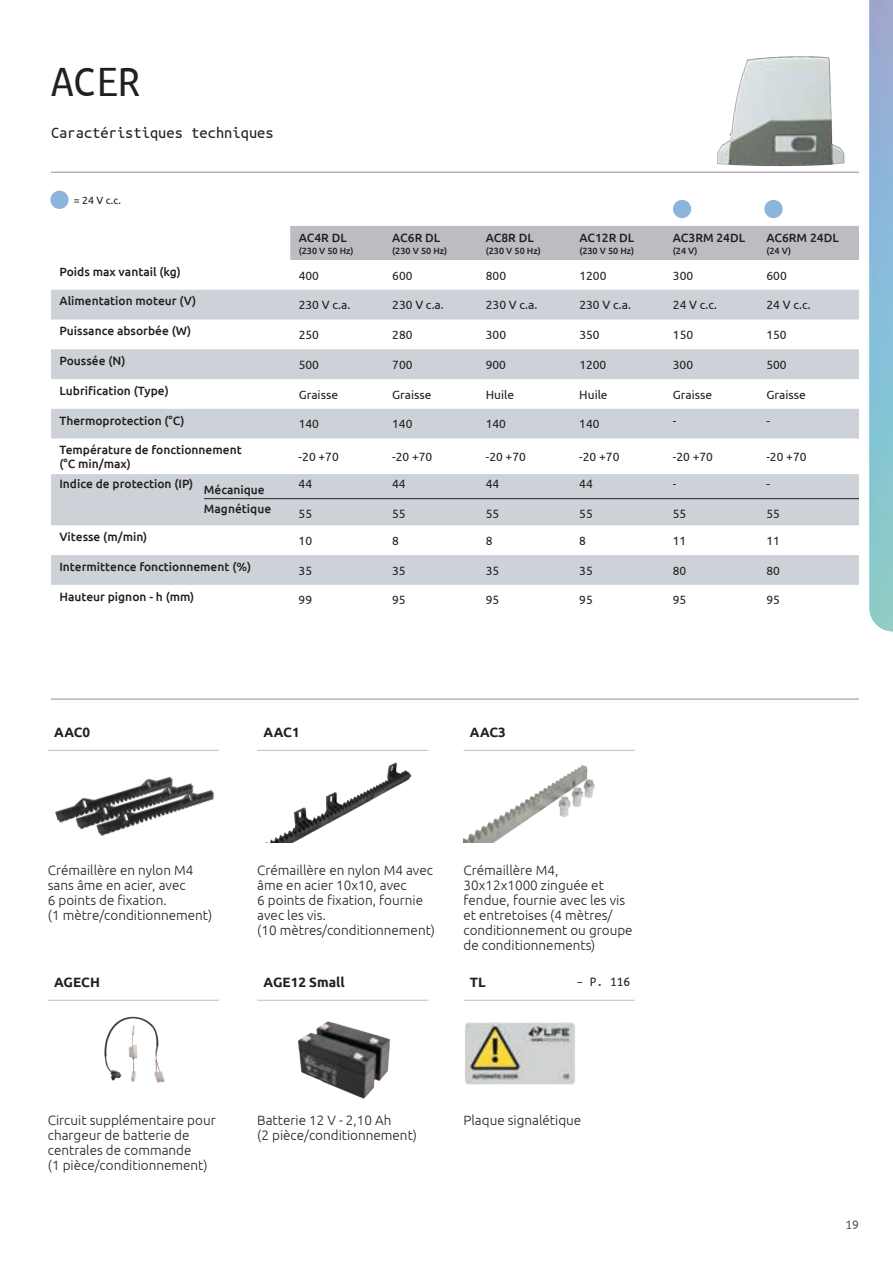
<style>
.page{position:relative;width:893px;height:1263px;background:#fff}
.page>*{position:absolute;margin:0;border:0;box-sizing:border-box;transform-origin:0 0}
.testo_dim_1{font:45px "Ubuntu Mono";color:#231f20}
.testo_dim_1-2{font:16.5px "Ubuntu Mono";color:#231f20}
.t1{font:300 13.5px/15px "Ubuntu";color:#231f20}
.t2{font:700 13.5px "Ubuntu";color:#231f20}
.t3{font:13.5px "Ubuntu Mono";color:#231f20}
.t4{font:13.5px "Ubuntu Mono";color:#57585a}
.t5{font:500 12px/13.5px "Ubuntu";color:#231f20}
.t6{font:12px "Ubuntu";color:#231f20}
.t7{font:10.5px "Ubuntu";color:#231f20}
.t8{font:500 9px "Ubuntu";color:#231f20}
</style>
<div class="page">
<div style="left:290px;top:226px;width:569px;height:34px;background:#bcbdc0"></div>
<svg style="left:51px;top:290px;width:808px;height:295px;fill:#ccd2d7"></svg>
<hr style="left:204px;top:498px;width:655px;height:1px;background:#231f20">
<div style="left:673px;top:200px;width:18px;height:18px;background:#8db4da;border-radius:50%"></div>
<div style="left:764px;top:200px;width:19px;height:18px;background:#8db4da;border-radius:50%"></div>
<hr style="left:463px;top:1000px;width:172px;height:1px;background:#231f20">
<hr style="left:463px;top:750px;width:172px;height:1px;background:#231f20">
<hr style="left:48px;top:1000px;width:171px;height:1px;background:#231f20">
<hr style="left:257px;top:1000px;width:171px;height:1px;background:#231f20">
<hr style="left:257px;top:750px;width:171px;height:1px;background:#231f20">
<img style="left:270px;top:762px;width:142px;height:80px">
<img style="left:463px;top:765px;width:132px;height:77px">
<img style="left:104px;top:1016px;width:61px;height:67px">
<hr style="left:51px;top:699px;width:808px;height:1px;background:#231f20">
<img style="left:869px;top:0;width:24px;height:631px">
<img style="left:465px;top:1022px;width:110px;height:63px">
<img style="left:706px;top:56px;width:153px;height:116px">
<div style="left:50px;top:191px;width:19px;height:18px;background:#8db4da;border-radius:50%"></div>
<img style="left:298px;top:1021px;width:93px;height:78px">
<hr style="left:48px;top:750px;width:171px;height:1px;background:#231f20">
<img style="left:55px;top:807px;width:12px;height:16px">
<img style="left:67px;top:797px;width:21px;height:33px">
<img style="left:88px;top:776px;width:127px;height:60px">
<hr style="left:51px;top:172px;width:808px;height:1px;background:#231f20">
<p class="testo_dim_1" style="left:51px;top:59px;width:91px">ACER</p>
<p class="testo_dim_1-2" style="left:51px;top:124px;width:224px">Caractéristiques techniques</p>
<p class="t7" style="left:74px;top:194px;width:49px">= 24 V c.c.</p>
<p class="t5" style="left:299px;top:230px;width:50px">AC4R DL</p>
<p class="t8" style="left:299px;top:245px;width:56px">(230 V 50 Hz)</p>
<p class="t5" style="left:392px;top:230px;width:50px">AC6R DL</p>
<p class="t8" style="left:392px;top:245px;width:56px">(230 V 50 Hz)</p>
<p class="t5" style="left:486px;top:230px;width:50px">AC8R DL</p>
<p class="t8" style="left:486px;top:245px;width:56px">(230 V 50 Hz)</p>
<p class="t5" style="left:579px;top:230px;width:56px">AC12R DL</p>
<p class="t8" style="left:579px;top:245px;width:56px">(230 V 50 Hz)</p>
<p class="t5" style="left:673px;top:230px;width:74px">AC3RM 24DL</p>
<p class="t8" style="left:673px;top:245px;width:26px">(24 V)</p>
<p class="t5" style="left:766px;top:230px;width:74px">AC6RM 24DL</p>
<p class="t8" style="left:766px;top:245px;width:26px">(24 V)</p>
<p class="t5" style="left:60px;top:264px;width:123px">Poids max vantail (kg)</p>
<p class="t6" style="left:299px;top:268px;width:22px">400</p>
<p class="t6" style="left:392px;top:268px;width:22px">600</p>
<p class="t6" style="left:486px;top:268px;width:22px">800</p>
<p class="t6" style="left:579px;top:268px;width:29px">1200</p>
<p class="t6" style="left:673px;top:268px;width:22px">300</p>
<p class="t6" style="left:766px;top:268px;width:22px">600</p>
<p class="t5" style="left:60px;top:294px;width:138px">Alimentation moteur (V)</p>
<p class="t6" style="left:299px;top:298px;width:53px">230 V c.a.</p>
<p class="t6" style="left:392px;top:298px;width:53px">230 V c.a.</p>
<p class="t6" style="left:486px;top:298px;width:53px">230 V c.a.</p>
<p class="t6" style="left:579px;top:298px;width:53px">230 V c.a.</p>
<p class="t6" style="left:673px;top:298px;width:46px">24 V c.c.</p>
<p class="t6" style="left:766px;top:298px;width:46px">24 V c.c.</p>
<p class="t5" style="left:60px;top:324px;width:133px">Puissance absorbée (W)</p>
<p class="t6" style="left:299px;top:327px;width:22px">250</p>
<p class="t6" style="left:392px;top:327px;width:22px">280</p>
<p class="t6" style="left:486px;top:327px;width:22px">300</p>
<p class="t6" style="left:579px;top:327px;width:22px">350</p>
<p class="t6" style="left:673px;top:327px;width:22px">150</p>
<p class="t6" style="left:766px;top:327px;width:22px">150</p>
<p class="t5" style="left:59px;top:354px;width:67px">Poussée (N)</p>
<p class="t6" style="left:299px;top:357px;width:22px">500</p>
<p class="t6" style="left:392px;top:357px;width:22px">700</p>
<p class="t6" style="left:486px;top:357px;width:22px">900</p>
<p class="t6" style="left:579px;top:357px;width:29px">1200</p>
<p class="t6" style="left:673px;top:357px;width:22px">300</p>
<p class="t6" style="left:766px;top:357px;width:22px">500</p>
<p class="t5" style="left:59px;top:383px;width:111px">Lubrification (Type)</p>
<p class="t6" style="left:299px;top:387px;width:41px">Graisse</p>
<p class="t6" style="left:392px;top:387px;width:41px">Graisse</p>
<p class="t6" style="left:486px;top:387px;width:30px">Huile</p>
<p class="t6" style="left:579px;top:387px;width:30px">Huile</p>
<p class="t6" style="left:673px;top:387px;width:41px">Graisse</p>
<p class="t6" style="left:766px;top:387px;width:41px">Graisse</p>
<p class="t5" style="left:59px;top:413px;width:127px">Thermoprotection (°C)</p>
<p class="t6" style="left:299px;top:417px;width:22px">140</p>
<p class="t6" style="left:392px;top:417px;width:22px">140</p>
<p class="t6" style="left:486px;top:417px;width:22px">140</p>
<p class="t6" style="left:579px;top:417px;width:22px">140</p>
<p class="t6" style="left:673px;top:413px;width:5px">-</p>
<p class="t6" style="left:766px;top:413px;width:5px">-</p>
<p class="t5" style="left:59px;top:443px;width:184px">Température de fonctionnement (°C min/max)</p>
<p class="t6" style="left:299px;top:449px;width:42px">-20 +70</p>
<p class="t6" style="left:392px;top:449px;width:42px">-20 +70</p>
<p class="t6" style="left:486px;top:449px;width:42px">-20 +70</p>
<p class="t6" style="left:579px;top:449px;width:42px">-20 +70</p>
<p class="t6" style="left:673px;top:449px;width:42px">-20 +70</p>
<p class="t6" style="left:766px;top:449px;width:42px">-20 +70</p>
<p class="t5" style="left:59px;top:476px;width:135px">Indice de protection (IP)</p>
<p class="t6" style="left:299px;top:476px;width:15px">44</p>
<p class="t6" style="left:392px;top:476px;width:15px">44</p>
<p class="t6" style="left:486px;top:476px;width:15px">44</p>
<p class="t6" style="left:579px;top:476px;width:15px">44</p>
<p class="t6" style="left:673px;top:476px;width:5px">-</p>
<p class="t6" style="left:766px;top:476px;width:5px">-</p>
<p class="t6" style="left:299px;top:506px;width:15px">55</p>
<p class="t6" style="left:392px;top:506px;width:15px">55</p>
<p class="t6" style="left:486px;top:506px;width:15px">55</p>
<p class="t6" style="left:579px;top:506px;width:15px">55</p>
<p class="t6" style="left:673px;top:506px;width:15px">55</p>
<p class="t6" style="left:766px;top:506px;width:15px">55</p>
<p class="t5" style="left:59px;top:530px;width:89px">Vitesse (m/min)</p>
<p class="t6" style="left:299px;top:533px;width:15px">10</p>
<p class="t6" style="left:392px;top:533px;width:8px">8</p>
<p class="t6" style="left:486px;top:533px;width:8px">8</p>
<p class="t6" style="left:579px;top:533px;width:8px">8</p>
<p class="t6" style="left:673px;top:533px;width:15px">11</p>
<p class="t6" style="left:766px;top:533px;width:15px">11</p>
<p class="t5" style="left:59px;top:559px;width:193px">Intermittence fonctionnement (%)</p>
<p class="t6" style="left:299px;top:563px;width:15px">35</p>
<p class="t6" style="left:392px;top:563px;width:15px">35</p>
<p class="t6" style="left:486px;top:563px;width:15px">35</p>
<p class="t6" style="left:579px;top:563px;width:15px">35</p>
<p class="t6" style="left:673px;top:563px;width:15px">80</p>
<p class="t6" style="left:766px;top:563px;width:15px">80</p>
<p class="t5" style="left:59px;top:589px;width:136px">Hauteur pignon - h (mm)</p>
<p class="t6" style="left:299px;top:593px;width:15px">99</p>
<p class="t6" style="left:392px;top:593px;width:15px">95</p>
<p class="t6" style="left:486px;top:593px;width:15px">95</p>
<p class="t6" style="left:579px;top:593px;width:15px">95</p>
<p class="t6" style="left:673px;top:593px;width:15px">95</p>
<p class="t6" style="left:766px;top:593px;width:15px">95</p>
<p class="t5" style="left:204px;top:482px;width:62px">Mécanique</p>
<p class="t5" style="left:204px;top:502px;width:69px">Magnétique</p>
<p class="t2" style="left:54px;top:724px;width:38px">AAC0</p>
<p class="t2" style="left:264px;top:724px;width:38px">AAC1</p>
<p class="t2" style="left:470px;top:724px;width:38px">AAC3</p>
<p class="t1" style="left:48px;top:862px;width:147px">Crémaillère en nylon M4 sans âme en acier, avec<br>6 points de fixation.</p>
<p class="t1" style="left:48px;top:907px;width:166px">(1 mètre/conditionnement)</p>
<p class="t1" style="left:257px;top:862px;width:177px">Crémaillère en nylon M4 avec âme en acier 10x10, avec<br>6 points de fixation, fournie avec les vis.</p>
<p class="t1" style="left:257px;top:922px;width:179px">(10 mètres/conditionnement)</p>
<p class="t1" style="left:463px;top:862px;width:171px">Crémaillère M4,<br>30x12x1000 zinguée et fendue, fournie avec les vis et entretoises (4 mètres/ conditionnement ou groupe de conditionnements)</p>
<p class="t2" style="left:54px;top:974px;width:47px">AGECH</p>
<p class="t2" style="left:264px;top:974px;width:83px">AGE12 Small</p>
<p class="t2" style="left:470px;top:974px;width:17px">TL</p>
<p class="t3" style="left:576px;top:975px;width:55px">– P. 116</p>
<p class="t1" style="left:48px;top:1112px;width:169px">Circuit supplémentaire pour chargeur de batterie de centrales de commande</p>
<p class="t1" style="left:48px;top:1157px;width:161px">(1 pièce/conditionnement)</p>
<p class="t1" style="left:257px;top:1112px;width:136px">Batterie 12 V - 2,10 Ah</p>
<p class="t1" style="left:257px;top:1127px;width:161px">(2 pièce/conditionnement)</p>
<p class="t1" style="left:463px;top:1112px;width:119px">Plaque signalétique</p>
<p class="t4" style="left:845px;top:1218px;width:15px">19</p>
</div>
